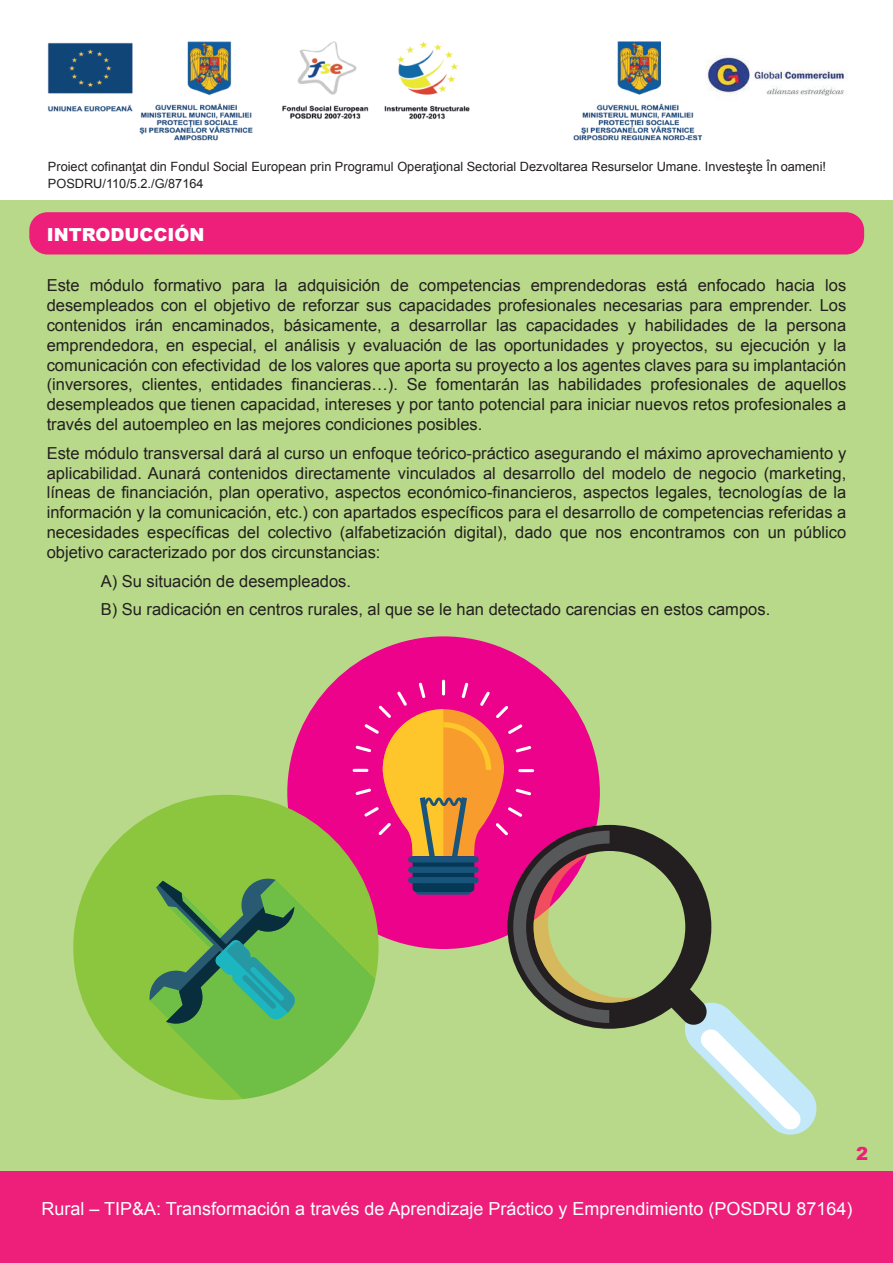
<style>
.page{position:relative;width:893px;height:1263px;background:#fff}
.page>*{position:absolute;margin:0;border:0;box-sizing:border-box;transform-origin:0 0}
.t1{font:18px "Arial";color:#fff}
.t2{font:900 18px "Arial";color:#fff}
.t3{font:900 18px "Arial";color:#ee1e7b}
.t4{font:16.5px/19.8px "Arial";color:#231f20;text-align:justify}
.t5{font:12.75px/16.8px "Arial";color:#231f20}
</style>
<div class="page">
<img style="left:47px;top:41px;width:656px;height:100px">
<img style="left:707px;top:55px;width:140px;height:41px">
<div style="left:0;top:200px;width:893px;height:972px;background:#b8d989"></div>
<div style="left:0;top:1172px;width:893px;height:91px;background:#ee1e7b"></div>
<div style="left:29px;top:212px;width:835px;height:42px;background:#ee1e7b;border-radius:18px"></div>
<div style="left:287px;top:636px;width:313px;height:313px;background:#ed028c;border-radius:50%"></div>
<hr style="left:442px;top:680px;width:3px;height:15px;background:#fff;border-radius:2px">
<hr style="left:353px;top:769px;width:15px;height:3px;background:#fff;border-radius:2px">
<div style="left:73px;top:795px;width:306px;height:305px;background:#8bc63e;border-radius:50%"></div>
<svg style="left:149px;top:943px;width:206px;height:156px;fill:#6fbe45"></svg>
<svg style="left:149px;top:878px;width:190px;height:147px"></svg>
<svg style="left:355px;top:682px;width:462px;height:453px"></svg>
<p class="t5" style="left:48px;top:158px;width:780px">Proiect cofinanţat din Fondul Social European prin Programul Operaţional Sectorial Dezvoltarea Resurselor Umane. Investeşte În oameni!<br>POSDRU/110/5.2./G/87164</p>
<p class="t2" style="left:47px;top:221px;width:159px">INTRODUCCIÓN</p>
<p class="t4" style="left:47px;top:276px;width:801px">Este módulo formativo para la adquisición de competencias emprendedoras está enfocado hacia los desempleados con el objetivo de reforzar sus capacidades profesionales necesarias para emprender. Los contenidos irán encaminados, básicamente, a desarrollar las capacidades y habilidades de la persona emprendedora, en especial, el análisis y evaluación de las oportunidades y proyectos, su ejecución y la comunicación con efectividad de los valores que aporta su proyecto a los agentes claves para su implantación (inversores, clientes, entidades financieras…). Se fomentarán las habilidades profesionales de aquellos desempleados que tienen capacidad, intereses y por tanto potencial para iniciar nuevos retos profesionales a través del autoempleo en las mejores condiciones posibles.</p>
<p class="t4" style="left:47px;top:443px;width:801px">Este módulo transversal dará al curso un enfoque teórico-práctico asegurando el máximo aprovechamiento y aplicabilidad. Aunará contenidos directamente vinculados al desarrollo del modelo de negocio (marketing, líneas de financiación, plan operativo, aspectos económico-financieros, aspectos legales, tecnologías de la información y la comunicación, etc.) con apartados específicos para el desarrollo de competencias referidas a necesidades específicas del colectivo (alfabetización digital), dado que nos encontramos con un público objetivo caracterizado por dos circunstancias:</p>
<p class="t4" style="left:101px;top:566px;width:671px;line-height:28.8px">A) Su situación de desempleados.<br>B) Su radicación en centros rurales, al que se le han detectado carencias en estos campos.</p>
<p class="t3" style="left:856px;top:1140px;width:14px">2</p>
<p class="t1" style="left:42px;top:1197px;width:812px">Rural – TIP&amp;A: Transformación a través de Aprendizaje Práctico y Emprendimiento (POSDRU 87164)</p>
</div>
